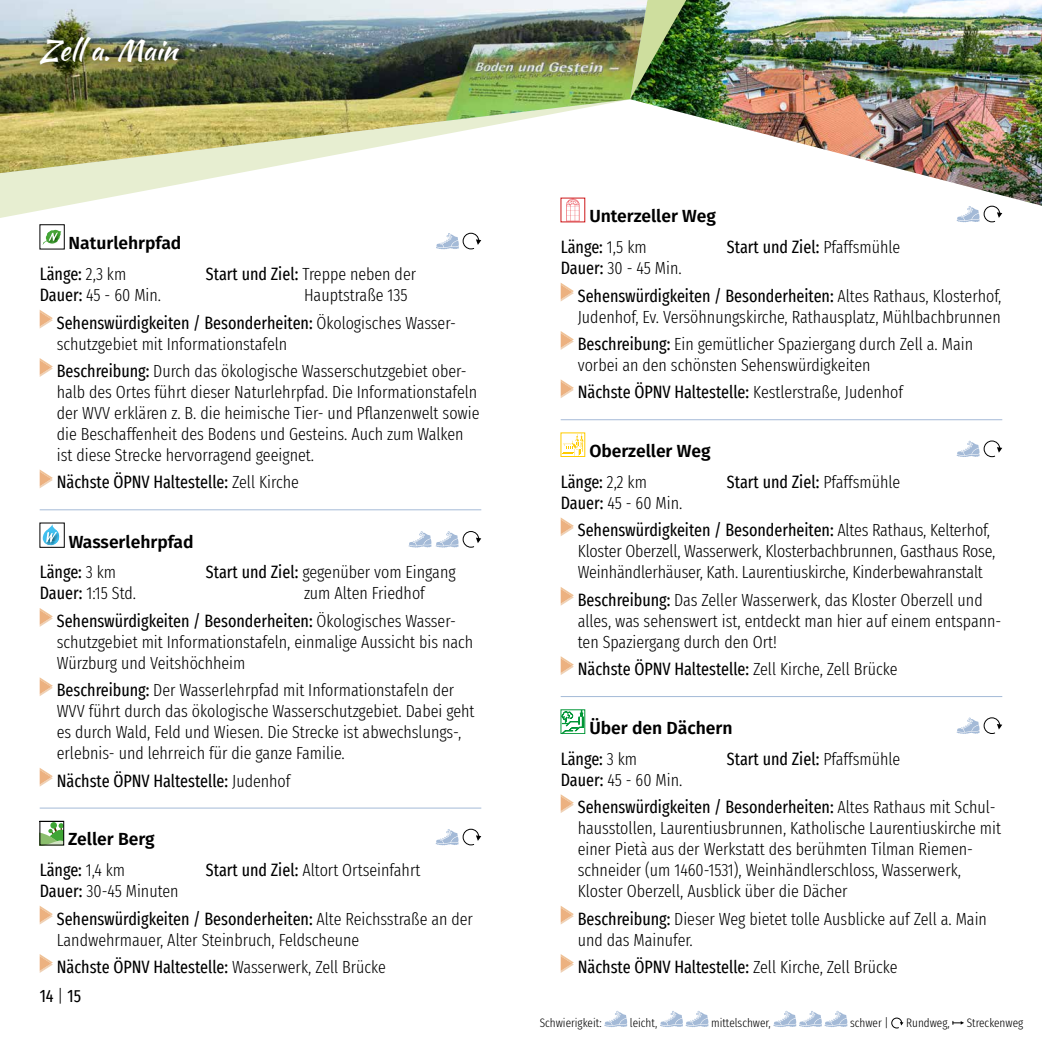
<style>
.page{position:relative;width:1042px;height:1042px;background:#fff}
.page>*{position:absolute;margin:0;border:0;box-sizing:border-box;transform-origin:0 0}
.t1{font:28px "Kaushan Script";color:#fff}
.t2{font:300 extra-condensed 17.5px/21px "Fira Sans";color:#000}
.t3{font:extra-condensed 17.5px/27.3px "Fira Sans";color:#000}
.t4{font:600 17.5px/31px "Fira Sans";color:#000}
.t5{font:300 extra-condensed 12.25px "Fira Sans";color:#000}
.s1{font-weight:400;font-stretch:extra-condensed}
.s2{font-weight:300;font-stretch:extra-condensed}
.s3{font-weight:400}
.s4{font-weight:300}
</style>
<div class="page">
<svg style="left:0;top:173px;width:586px;height:45px"></svg>
<img style="left:0;top:0;width:630px;height:173px">
<img style="left:630px;top:0;width:412px;height:206px">
<hr style="left:40px;top:509px;width:441px;height:1px;background:#a4bad7">
<hr style="left:40px;top:807px;width:441px;height:1px;background:#a4bad7">
<svg style="left:43px;top:229px;width:19px;height:16px"></svg>
<svg style="left:436px;top:232px;width:45px;height:18px"></svg>
<svg style="left:40px;top:310px;width:13px;height:18px"></svg>
<svg style="left:40px;top:358px;width:13px;height:19px"></svg>
<svg style="left:40px;top:470px;width:13px;height:18px"></svg>
<svg style="left:43px;top:525px;width:17px;height:20px"></svg>
<svg style="left:409px;top:531px;width:72px;height:17px"></svg>
<svg style="left:40px;top:608px;width:13px;height:19px"></svg>
<svg style="left:40px;top:677px;width:13px;height:19px"></svg>
<svg style="left:40px;top:768px;width:13px;height:18px"></svg>
<svg style="left:42px;top:823px;width:20px;height:20px"></svg>
<div style="left:40px;top:821px;width:24px;height:24px;border:1px solid #000"></div>
<svg style="left:436px;top:828px;width:45px;height:17px"></svg>
<svg style="left:40px;top:906px;width:13px;height:18px"></svg>
<svg style="left:40px;top:954px;width:13px;height:19px"></svg>
<hr style="left:561px;top:419px;width:441px;height:1px;background:#a4bad7">
<hr style="left:561px;top:696px;width:441px;height:1px;background:#a4bad7">
<div style="left:561px;top:198px;width:24px;height:24px;background:#fff"></div>
<svg style="left:566px;top:198px;width:13px;height:23px"></svg>
<svg style="left:956px;top:205px;width:46px;height:18px"></svg>
<svg style="left:561px;top:283px;width:13px;height:18px"></svg>
<svg style="left:561px;top:331px;width:13px;height:19px"></svg>
<svg style="left:561px;top:379px;width:13px;height:19px"></svg>
<svg style="left:562px;top:433px;width:22px;height:24px"></svg>
<svg style="left:956px;top:440px;width:46px;height:17px"></svg>
<svg style="left:561px;top:517px;width:13px;height:19px"></svg>
<svg style="left:561px;top:587px;width:13px;height:19px"></svg>
<svg style="left:561px;top:656px;width:13px;height:19px"></svg>
<div style="left:561px;top:709px;width:24px;height:25px;border:1px solid #009636"></div>
<svg style="left:562px;top:710px;width:22px;height:23px"></svg>
<svg style="left:956px;top:717px;width:46px;height:17px"></svg>
<svg style="left:561px;top:794px;width:13px;height:19px"></svg>
<svg style="left:561px;top:906px;width:13px;height:18px"></svg>
<svg style="left:561px;top:954px;width:13px;height:19px"></svg>
<div style="left:26px;top:23px;width:170px;height:57px;background:#000;opacity:.9"></div>
<svg style="left:604px;top:1011px;width:23px;height:16px"></svg>
<svg style="left:660px;top:1011px;width:48px;height:16px"></svg>
<svg style="left:773px;top:1010px;width:74px;height:17px"></svg>
<svg style="left:891px;top:1017px;width:12px;height:11px"></svg>
<svg style="left:952px;top:1021px;width:12px;height:3px"></svg>
<h1 class="t1" style="left:40px;top:29px;width:139px">Zell a. Main</h1>
<p class="t4" style="left:40px;top:227px;width:143px;text-indent:29px">Naturlehrpfad<br><span class="s1">Länge:</span> <span class="s2">2,3 km</span></p>
<p class="t2" style="left:206px;top:263px;width:212px"><span class="s3">Start und Ziel:</span> Treppe neben der</p>
<p class="t2" style="left:40px;top:284px;width:121px"><span class="s3">Dauer:</span> 45 - 60 Min.</p>
<p class="t3" style="left:57px;top:281px;width:401px;text-indent:247px"><span class="s4">Hauptstraße 135<br></span>Sehenswürdigkeiten / Besonderheiten: <span class="s4">Ökologisches Wasser-</span></p>
<p class="t2" style="left:57px;top:330px;width:411px;line-height:27.3px">schutzgebiet mit Informationstafeln<br><span class="s3">Beschreibung:</span> Durch das ökologische Wasserschutzgebiet ober-</p>
<p class="t2" style="left:57px;top:381px;width:424px">halb des Ortes führt dieser Naturlehrpfad. Die Informationstafeln der WVV erklären z. B. die heimische Tier- und Pflanzenwelt sowie die Beschaffenheit des Bodens und Gesteins. Auch zum Walken ist diese Strecke hervorragend geeignet.</p>
<p class="t3" style="left:57px;top:468px;width:243px">Nächste ÖPNV Haltestelle: <span class="s4">Zell Kirche</span></p>
<p class="t4" style="left:40px;top:525px;width:155px;text-indent:29px">Wasserlehrpfad<br><span class="s1">Länge:</span> <span class="s2">3 km</span></p>
<p class="t2" style="left:206px;top:562px;width:251px"><span class="s3">Start und Ziel:</span> gegenüber vom Eingang</p>
<p class="t2" style="left:57px;top:580px;width:401px;line-height:27.3px;text-indent:247px">zum Alten Friedhof<br><span class="s3">Sehenswürdigkeiten / Besonderheiten:</span> Ökologisches Wasser-</p>
<p class="t2" style="left:57px;top:631px;width:418px">schutzgebiet mit Informationstafeln, einmalige Aussicht bis nach<br>Würzburg und Veitshöchheim</p>
<p class="t2" style="left:57px;top:679px;width:419px"><span class="s3">Beschreibung:</span> Der Wasserlehrpfad mit Informationstafeln der WVV führt durch das ökologische Wasserschutzgebiet. Dabei geht es durch Wald, Feld und Wiesen. Die Strecke ist abwechslungs-, erlebnis- und lehrreich für die ganze Familie.</p>
<p class="t3" style="left:57px;top:766px;width:235px">Nächste ÖPNV Haltestelle: <span class="s4">Judenhof</span></p>
<p class="t2" style="left:40px;top:583px;width:96px"><span class="s3">Dauer:</span> 1:15 Std.</p>
<p class="t4" style="left:40px;top:822px;width:116px;text-indent:29px">Zeller Berg<br><span class="s1">Länge:</span> <span class="s2">1,4 km</span></p>
<p class="t2" style="left:206px;top:859px;width:216px"><span class="s3">Start und Ziel:</span> Altort Ortseinfahrt</p>
<p class="t3" style="left:57px;top:877px;width:418px;text-indent:-17px">Dauer: <span class="s4">30-45 Minuten<br></span>Sehenswürdigkeiten / Besonderheiten: <span class="s4">Alte Reichsstraße an der</span></p>
<p class="t2" style="left:57px;top:926px;width:331px;line-height:27.3px">Landwehrmauer, Alter Steinbruch, Feldscheune<br><span class="s3">Nächste ÖPNV Haltestelle:</span> Wasserwerk, Zell Brücke</p>
<p class="t3" style="left:40px;top:982px;width:43px">14 <span class="s4">|</span> 15</p>
<p class="t4" style="left:561px;top:200px;width:157px;text-indent:29px">Unterzeller Weg<br><span class="s1">Länge:</span> <span class="s2">1,5 km</span></p>
<p class="t3" style="left:727px;top:233px;width:175px">Start und Ziel: <span class="s4">Pfaffsmühle</span></p>
<p class="t3" style="left:578px;top:254px;width:425px;text-indent:-17px">Dauer: <span class="s4">30 - 45 Min.<br></span>Sehenswürdigkeiten / Besonderheiten: <span class="s4">Altes Rathaus, Klosterhof,</span></p>
<p class="t2" style="left:578px;top:303px;width:424px;line-height:27.3px">Judenhof, Ev. Versöhnungskirche, Rathausplatz, Mühlbachbrunnen<br><span class="s3">Beschreibung:</span> Ein gemütlicher Spaziergang durch Zell a. Main</p>
<p class="t2" style="left:578px;top:351px;width:327px;line-height:27.3px">vorbei an den schönsten Sehenswürdigkeiten<br><span class="s3">Nächste ÖPNV Haltestelle:</span> Kestlerstraße, Judenhof</p>
<p class="t4" style="left:561px;top:434px;width:151px;text-indent:29px">Oberzeller Weg<br><span class="s1">Länge:</span> <span class="s2">2,2 km</span></p>
<p class="t3" style="left:727px;top:468px;width:175px">Start und Ziel: <span class="s4">Pfaffsmühle</span></p>
<p class="t3" style="left:578px;top:489px;width:414px;text-indent:-17px">Dauer: <span class="s4">45 - 60 Min.<br></span>Sehenswürdigkeiten / Besonderheiten: <span class="s4">Altes Rathaus, Kelterhof,</span></p>
<p class="t2" style="left:578px;top:541px;width:419px">Kloster Oberzell, Wasserwerk, Klosterbachbrunnen, Gasthaus Rose,<br>Weinhändlerhäuser, Kath. Laurentiuskirche, Kinderbewahranstalt</p>
<p class="t2" style="left:578px;top:589px;width:425px"><span class="s3">Beschreibung:</span> Das Zeller Wasserwerk, das Kloster Oberzell und alles, was sehenswert ist, entdeckt man hier auf einem entspann&shy;ten Spaziergang durch den Ort!</p>
<p class="t3" style="left:578px;top:655px;width:321px">Nächste ÖPNV Haltestelle: <span class="s4">Zell Kirche, Zell Brücke</span></p>
<p class="t4" style="left:561px;top:711px;width:173px;text-indent:29px">Über den Dächern<br><span class="s1">Länge:</span> <span class="s2">3 km</span></p>
<p class="t3" style="left:727px;top:744px;width:175px">Start und Ziel: <span class="s4">Pfaffsmühle</span></p>
<p class="t3" style="left:578px;top:765px;width:419px;text-indent:-17px">Dauer: <span class="s4">45 - 60 Min.<br></span>Sehenswürdigkeiten / Besonderheiten: <span class="s4">Altes Rathaus mit Schul-</span></p>
<p class="t2" style="left:578px;top:817px;width:425px">hausstollen, Laurentiusbrunnen, Katholische Laurentiuskirche mit einer Pietà aus der Werkstatt des berühmten Tilman Riemen&shy;schneider (um 1460-1531), Weinhändlerschloss, Wasserwerk, Kloster Oberzell, Ausblick über die Dächer</p>
<p class="t2" style="left:578px;top:908px;width:411px"><span class="s3">Beschreibung:</span> Dieser Weg bietet tolle Ausblicke auf Zell a. Main und das Mainufer.</p>
<p class="t3" style="left:578px;top:953px;width:321px">Nächste ÖPNV Haltestelle: <span class="s4">Zell Kirche, Zell Brücke</span></p>
<p class="t5" style="left:540px;top:1014px;width:63px">Schwierigkeit:</p>
<p class="t5" style="left:630px;top:1014px;width:29px">leicht,</p>
<p class="t5" style="left:711px;top:1014px;width:61px">mittelschwer,</p>
<p class="t5" style="left:850px;top:1014px;width:40px">schwer |</p>
<p class="t5" style="left:906px;top:1014px;width:45px">Rundweg,</p>
<p class="t5" style="left:967px;top:1014px;width:58px">Streckenweg</p>
</div>
